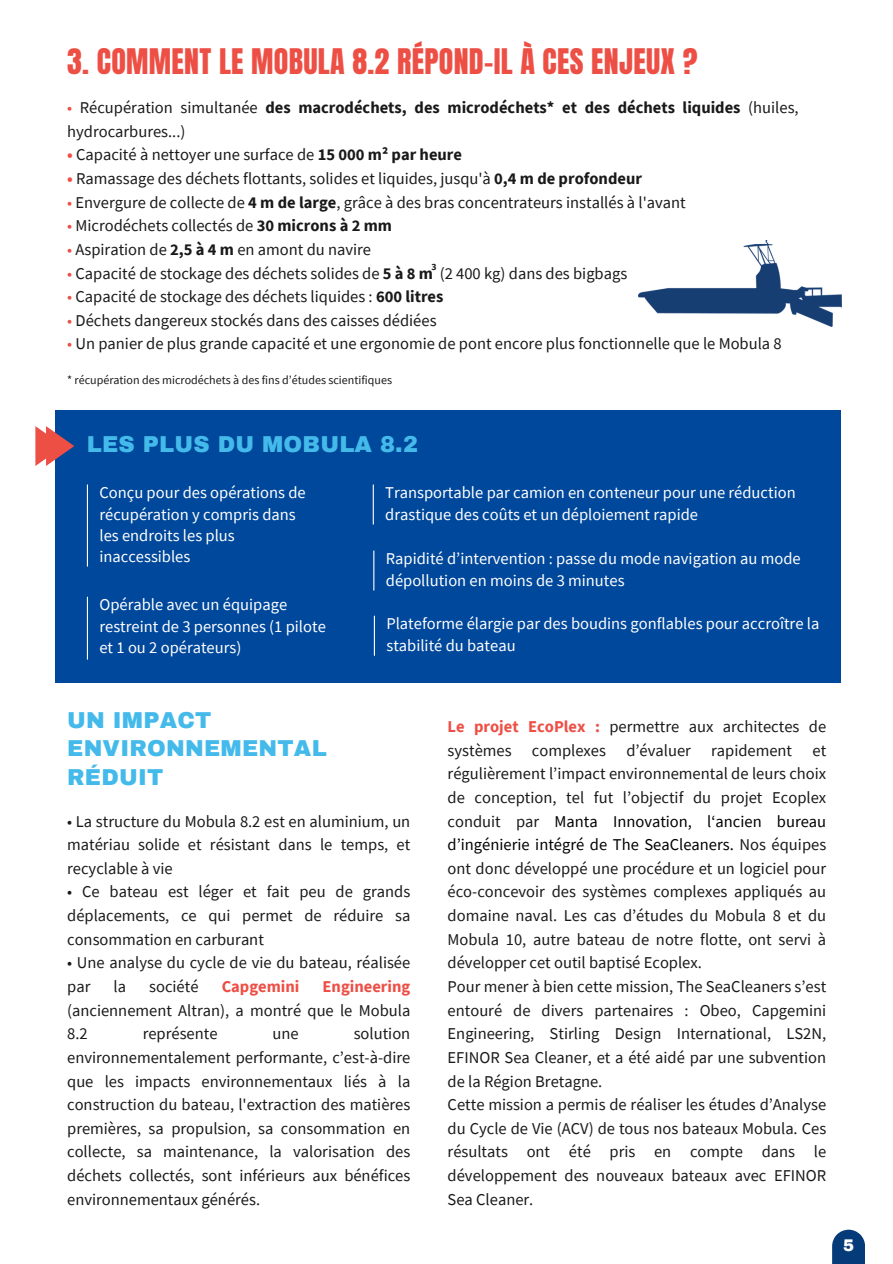
<style>
.page{position:relative;width:893px;height:1264px;background:#fff}
.page>*{position:absolute;margin:0;border:0;box-sizing:border-box;transform-origin:0 0}
.t1{font:30px "Anton";letter-spacing:.01em;color:#ed4f45}
.t2{font:900 22.5px/28.2px "Archivo";letter-spacing:.01em;color:#44baeb}
.t3{font:16.5px/23.7px "Source Sans Pro";color:#191919;text-align:justify}
.t4{font:16.5px/21.3px "Source Sans Pro";color:#fff}
.t5{font:700 16.5px/23.7px "Source Sans Pro";color:#191919}
.t6{font:700 16.5px "Source Sans Pro";color:#ed4f45}
.t7{font:900 16.5px "Archivo";color:#fff}
.t8{font:12px "Source Sans Pro";color:#191919}
.t9{font:700 9.75px "Source Sans Pro";color:#191919}
.s1{font-weight:400;color:#ed4f45}
.s2{font-weight:400}
.s3{font-weight:700;color:#ed4f45}
.s4{font-weight:700}
.s5{color:#ed4f45}
.s6{color:#000}
</style>
<div class="page">
<img style="left:638px;top:241px;width:203px;height:85px">
<svg style="left:832px;top:1229px;width:33px;height:34px"></svg>
<div style="left:55px;top:410px;width:785px;height:273px;background:#00489b"></div>
<hr style="left:87px;top:485px;width:1px;height:81px;background:#fff">
<hr style="left:87px;top:597px;width:1px;height:62px;background:#fff">
<hr style="left:372px;top:485px;width:2px;height:39px;background:#fff">
<hr style="left:373px;top:551px;width:1px;height:39px;background:#fff">
<hr style="left:374px;top:616px;width:1px;height:39px;background:#fff">
<svg style="left:35px;top:426px;width:39px;height:39px"></svg>
<h3 class="t1" style="left:67px;top:40px;width:631px">3. COMMENT LE MOBULA 8.2 RÉPOND-IL À CES ENJEUX ?</h3>
<h3 class="t5" style="left:67px;top:95px;width:733px"><span class="s1">•</span> <span class="s2">Récupération simultanée</span> des macrodéchets, des microdéchets* et des déchets liquides <span class="s2">(huiles, hydrocarbures...)</span></h3>
<h3 class="t3" style="left:67px;top:143px;width:396px"><span class="s3">•</span> Capacité à nettoyer une surface de <span class="s4">15 000 m² par heure</span></h3>
<h3 class="t3" style="left:67px;top:166px;width:576px"><span class="s3">•</span> Ramassage des déchets flottants, solides et liquides, jusqu'à <span class="s4">0,4 m de profondeur</span></h3>
<h3 class="t3" style="left:67px;top:190px;width:620px"><span class="s5">•</span> Envergure de collecte de <span class="s4">4 m de large</span>, grâce à des bras concentrateurs installés à l'avant</h3>
<h3 class="t3" style="left:67px;top:213px;width:326px"><span class="s5">•</span> Microdéchets collectés de <span class="s4">30 microns à 2 mm</span></h3>
<h3 class="t3" style="left:67px;top:237px;width:305px"><span class="s5">•</span> Aspiration de <span class="s4">2,5 à 4 m</span> en amont du navire</h3>
<h3 class="t3" style="left:67px;top:261px;width:561px"><span class="s5">•</span> Capacité de stockage des déchets solides de <span class="s4">5 à 8 m</span> (2 400 kg) dans des bigbags</h3>
<h3 class="t3" style="left:67px;top:284px;width:378px"><span class="s5">•</span> Capacité de stockage des déchets liquides : <span class="s4">600 litres</span></h3>
<h3 class="t3" style="left:67px;top:308px;width:371px"><span class="s5">•</span> Déchets dangereux stockés dans des caisses dédiées</h3>
<h3 class="t3" style="left:67px;top:332px;width:716px"><span class="s5">•</span> Un panier de plus grande capacité et une ergonomie de pont encore plus fonctionnelle que le Mobula 8</h3>
<h3 class="t9" style="left:431px;top:260px;width:7px">3</h3>
<h2 class="t8" style="left:67px;top:372px;width:326px">* récupération des microdéchets à des fins d’études scientifiques</h2>
<h3 class="t2" style="left:87px;top:430px;width:332px">LES PLUS DU MOBULA 8.2</h3>
<h3 class="t4" style="left:99px;top:481px;width:208px">Conçu pour des opérations de récupération y compris dans les endroits les plus inaccessibles</h3>
<h3 class="t4" style="left:99px;top:594px;width:228px">Opérable avec un équipage restreint de 3 personnes (1 pilote et 1 ou 2 opérateurs)</h3>
<p class="t4" style="left:385px;top:481px;width:412px">Transportable par camion en conteneur pour une réduction drastique des coûts et un déploiement rapide</p>
<h2 class="t4" style="left:386px;top:547px;width:416px">Rapidité d’intervention : passe du mode navigation au mode dépollution en moins de 3 minutes</h2>
<h3 class="t4" style="left:386px;top:613px;width:434px">Plateforme élargie par des boudins gonflables pour accroître la stabilité du bateau</h3>
<p class="t2" style="left:67px;top:706px;width:261px">UN IMPACT<br>ENVIRONNEMENTAL<br>RÉDUIT</p>
<p class="t3" style="left:67px;top:808px;width:344px">• La structure du Mobula 8.2 est en aluminium, un matériau solide et résistant dans le temps, et recyclable à vie</p>
<p class="t3" style="left:67px;top:879px;width:344px">• Ce bateau est léger et fait peu de grands déplacements, ce qui permet de réduire sa consommation en carburant</p>
<p class="t3" style="left:67px;top:950px;width:344px">• Une analyse du cycle de vie du bateau, réalisée par</p>
<p class="t3" style="left:113px;top:974px;width:14px">la</p>
<p class="t3" style="left:149px;top:974px;width:51px">société</p>
<p class="t6" style="left:222px;top:975px;width:79px">Capgemini</p>
<p class="t3" style="left:67px;top:974px;width:344px;text-indent:255px"><span class="s3">Engineering </span>(anciennement Altran), a montré que le Mobula 8.2</p>
<p class="t3" style="left:143px;top:1021px;width:76px">représente</p>
<p class="t3" style="left:272px;top:1021px;width:28px">une</p>
<p class="t3" style="left:67px;top:1021px;width:344px;text-indent:286px">solution environnementalement performante, c’est-à-dire que les impacts environnementaux liés à la construction du bateau, l'extraction des matières premières, sa propulsion, sa consommation en collecte, sa maintenance, la valorisation des déchets collectés, sont inférieurs aux bénéfices environnementaux générés.</p>
<p class="t3" style="left:447px;top:714px;width:380px;text-align:left"><span class="s3">Le projet EcoPlex :</span> permettre aux architectes de systèmes complexes d’évaluer rapidement et régulièrement l’impact environnemental de leurs choix de conception, tel fut l’objectif du projet Ecoplex conduit par <span class="s6">Manta Innovation, l‘ancien bureau d’ingénierie intégré de The SeaCleaners.</span> Nos équipes ont donc développé une procédure et un logiciel pour éco-concevoir des systèmes complexes appliqués au domaine naval. Les cas d’études du Mobula 8 et du Mobula 10, autre bateau de notre flotte, ont servi à développer cet outil baptisé Ecoplex.<br>Pour mener à bien cette mission, The SeaCleaners s’est entouré de divers partenaires : Obeo, Capgemini Engineering, Stirling Design International, LS2N, EFINOR Sea Cleaner, et a été aidé par une subvention de la Région Bretagne.<br>Cette mission a permis de réaliser les études d’Analyse du Cycle de Vie (ACV) de tous nos bateaux Mobula. Ces résultats ont été pris en compte dans le développement des nouveaux bateaux avec EFINOR Sea Cleaner.</p>
<p class="t7" style="left:843px;top:1236px;width:13px">5</p>
</div>
